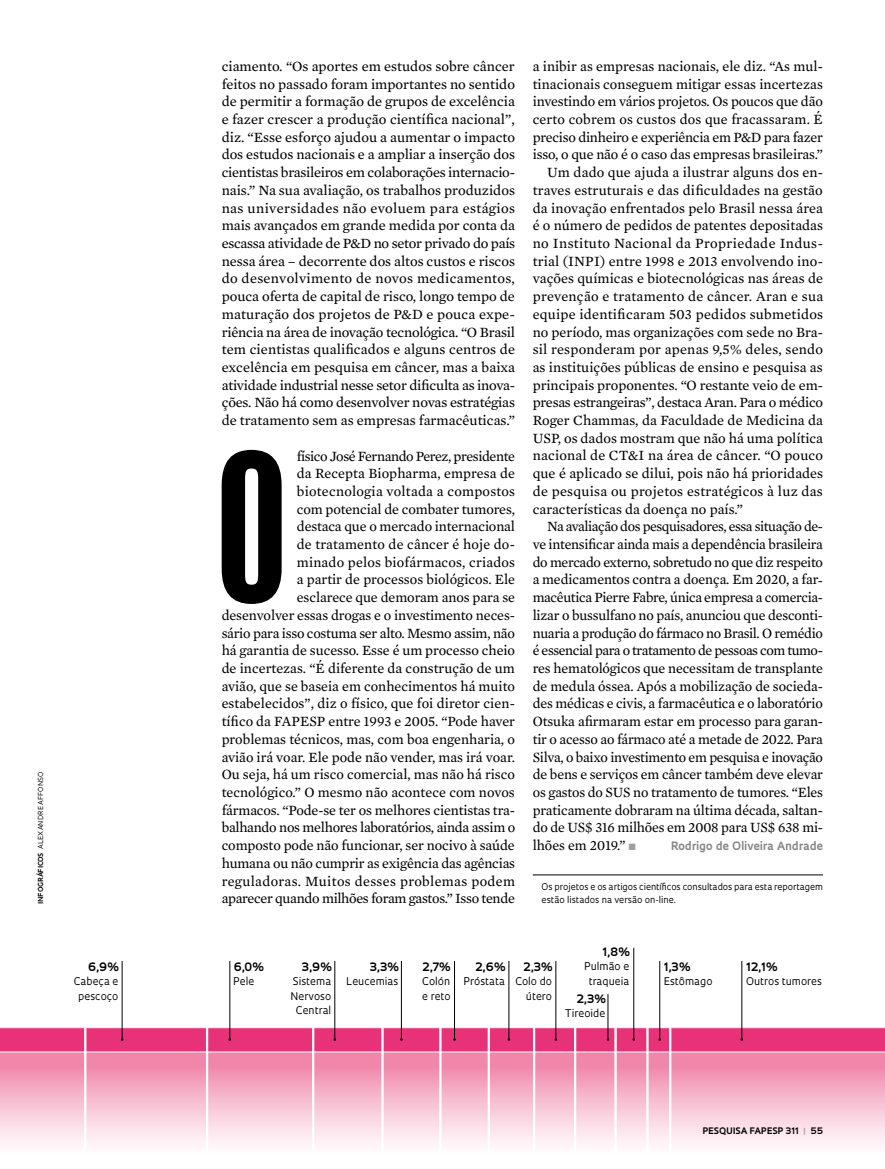
<style>
.page{position:relative;width:885px;height:1169px;background:#fff}
.page>*{position:absolute;margin:0;border:0;box-sizing:border-box;transform-origin:0 0}
.t1{font:192.3px "Swiss 924 BT Regular B";color:#000}
.t2{font:14.4px/17.7px "Mercury Text G2";letter-spacing:-.005em;color:#000;text-align:justify}
.t3{font:14.4px "Mercury Text G2";letter-spacing:.015em;color:#000}
.t4{font:14.4px "Mercury Text G2";letter-spacing:-.025em;color:#000}
.t5{font:14.4px "Mercury Text G2";letter-spacing:-.03em;color:#000}
.t6{font:14.4px "Mercury Text G2";letter-spacing:.025em;color:#000}
.t7{font:700 11.4px "Oculum";color:#000}
.t8{font:700 11.25px "Oculum";color:#878787}
.t9{font:10.35px/14.1px "Oculum";color:#000;text-align:center}
.t10{font:9px/13.4px "Oculum";letter-spacing:-.005em;color:#000}
.t11{font:700 8.7px "Oculum";letter-spacing:.015em;color:#000}
.t12{font:6.75px "Oculum";letter-spacing:.02em;color:#000}
.t13{font:700 6.75px "Oculum";letter-spacing:.015em;color:#000}
.s1{color:#9d9d9c}
</style>
<div class="page">
<hr style="left:122px;top:961px;width:1px;height:77px;background:#000">
<hr style="left:335px;top:961px;width:1px;height:77px;background:#000">
<hr style="left:401px;top:961px;width:1px;height:77px;background:#000">
<hr style="left:454px;top:961px;width:1px;height:77px;background:#000">
<hr style="left:509px;top:961px;width:1px;height:77px;background:#000">
<hr style="left:230px;top:961px;width:1px;height:77px;background:#000">
<hr style="left:634px;top:947px;width:1px;height:91px;background:#000">
<hr style="left:608px;top:994px;width:1px;height:44px;background:#000">
<hr style="left:660px;top:961px;width:1px;height:77px;background:#000">
<hr style="left:556px;top:961px;width:1px;height:77px;background:#000">
<hr style="left:742px;top:961px;width:1px;height:77px;background:#000">
<svg style="left:0;top:1027px;width:885px;height:118px;background:#f3a2bf"></svg>
<hr style="left:533px;top:874px;width:290px;height:1px;background:#000">
<p class="t12" style="left:36px;top:849px;width:79px;rotate:-90deg">ALEXANDRE AFFONSO</p>
<p class="t13" style="left:36px;top:904px;width:53px;rotate:-90deg">INFOGRÁFICOS</p>
<p class="t7" style="left:88px;top:959px;width:32px">6,9%</p>
<p class="t9" style="left:74px;top:974px;width:46px">Cabeça e pescoço</p>
<p class="t2" style="left:222px;top:56px;width:295px">ciamento. “Os aportes em estudos sobre câncer feitos no passado foram importantes no sentido de permitir a formação de grupos de excelência e fazer crescer a produção científica nacional”, diz. “Esse esforço ajudou a aumentar o impacto dos estudos nacionais e a ampliar a inserção dos cientistas brasileiros em colaborações internacio&shy;nais.” Na sua avaliação, os trabalhos produzidos nas universidades não evoluem para estágios mais avançados em grande medida por conta da escassa atividade de P&amp;D no setor privado do país nessa área – decorrente dos altos custos e riscos do desenvolvimento de novos medicamentos, pouca oferta de capital de risco, longo tempo de maturação dos projetos de P&amp;D e pouca expe&shy;riência na área de inovação tecnológica. “O Brasil tem cientistas qualificados e alguns centros de excelência em pesquisa em câncer, mas a baixa atividade industrial nesse setor dificulta as inova&shy;ções. Não há como desenvolver novas estratégias de tratamento sem as empresas farmacêuticas.”</p>
<h1 class="t1" style="left:216px;top:413px;width:73px">O</h1>
<p class="t2" style="left:222px;top:446px;width:295px;text-align:right">físico José Fernando Perez, presidente<br>da Recepta Biopharma, empresa de biotecnologia voltada a compostos<br>com potencial de combater tumores,<br>destaca que o mercado internacional<br>de tratamento de câncer é hoje do-<br>minado pelos biofármacos, criados<br>a partir de processos biológicos. Ele<br>esclarece que demoram anos para se desenvolver essas drogas e o investimento neces&shy;sário para isso costuma ser alto. Mesmo assim, não há garantia de sucesso. Esse é um processo cheio de incertezas. “É diferente da construção de um avião, que se baseia em conhecimentos há muito estabelecidos”, diz o físico, que foi diretor cien&shy;tífico da FAPESP entre 1993 e 2005. “Pode haver problemas técnicos, mas, com boa engenharia, o avião irá voar. Ele pode não vender, mas irá voar.<br>Ou seja, há um risco comercial, mas não há risco tecnológico.” O mesmo não acontece com novos fármacos. “Pode-se ter os melhores cientistas tra&shy;balhando nos melhores laboratórios, ainda assim o composto pode não funcionar, ser nocivo à saúde humana ou não cumprir as exigência das agências reguladoras. Muitos desses problemas podem</p>
<p class="t2" style="left:222px;top:889px;width:295px">aparecer quando milhões foram gastos.” Isso tende</p>
<p class="t2" style="left:533px;top:56px;width:292px">a inibir as empresas nacionais, ele diz. “As mul-</p>
<p class="t2" style="left:533px;top:74px;width:292px">tinacionais conseguem mitigar essas incertezas</p>
<p class="t2" style="left:533px;top:92px;width:292px">investindo em vários projetos. Os poucos que dão</p>
<p class="t2" style="left:533px;top:110px;width:292px">certo cobrem os custos dos que fracassaram. É</p>
<p class="t2" style="left:533px;top:127px;width:292px">preciso dinheiro e experiência em P&amp;D para fazer</p>
<p class="t2" style="left:533px;top:145px;width:292px">isso, o que não é o caso das empresas brasileiras.”</p>
<p class="t2" style="left:547px;top:163px;width:277px">Um dado que ajuda a ilustrar alguns dos en-</p>
<p class="t3" style="left:533px;top:180px;width:292px">traves estruturais e das dificuldades na gestão</p>
<p class="t2" style="left:533px;top:198px;width:292px">da inovação enfrentados pelo Brasil nessa área</p>
<p class="t2" style="left:533px;top:216px;width:292px">é o número de pedidos de patentes depositadas</p>
<p class="t6" style="left:533px;top:233px;width:292px">no Instituto Nacional da Propriedade Indus-</p>
<p class="t2" style="left:533px;top:251px;width:292px">trial (INPI) entre 1998 e 2013 envolvendo ino-</p>
<p class="t2" style="left:533px;top:269px;width:292px">vações químicas e biotecnológicas nas áreas de</p>
<p class="t3" style="left:533px;top:286px;width:292px">prevenção e tratamento de câncer. Aran e sua</p>
<p class="t3" style="left:533px;top:303px;width:292px">equipe identificaram 503 pedidos submetidos</p>
<p class="t2" style="left:533px;top:322px;width:292px">no período, mas organizações com sede no Bra-</p>
<p class="t3" style="left:533px;top:339px;width:292px">sil responderam por apenas 9,5% deles, sendo</p>
<p class="t2" style="left:533px;top:357px;width:292px">as instituições públicas de ensino e pesquisa as</p>
<p class="t2" style="left:533px;top:375px;width:292px">principais proponentes. “O restante veio de em-</p>
<p class="t2" style="left:533px;top:393px;width:292px">presas estrangeiras”, destaca Aran. Para o médico</p>
<p class="t2" style="left:533px;top:411px;width:292px">Roger Chammas, da Faculdade de Medicina da</p>
<p class="t2" style="left:533px;top:428px;width:292px">USP, os dados mostram que não há uma política</p>
<p class="t2" style="left:533px;top:446px;width:292px">nacional de CT&amp;I na área de câncer. “O pouco</p>
<p class="t2" style="left:533px;top:464px;width:292px">que é aplicado se dilui, pois não há prioridades</p>
<p class="t3" style="left:533px;top:481px;width:292px">de pesquisa ou projetos estratégicos à luz das</p>
<p class="t2" style="left:533px;top:499px;width:212px">características da doença no país.”</p>
<p class="t5" style="left:547px;top:516px;width:277px">Na avaliação dos pesquisadores, essa situação de-</p>
<p class="t2" style="left:533px;top:534px;width:292px">ve intensificar ainda mais a dependência brasileira</p>
<p class="t4" style="left:533px;top:551px;width:292px">do mercado externo, sobretudo no que diz respeito</p>
<p class="t2" style="left:533px;top:570px;width:292px">a medicamentos contra a doença. Em 2020, a far-</p>
<p class="t4" style="left:533px;top:587px;width:292px">macêutica Pierre Fabre, única empresa a comercia-</p>
<p class="t2" style="left:533px;top:605px;width:292px">lizar o bussulfano no país, anunciou que desconti-</p>
<p class="t4" style="left:533px;top:622px;width:292px">nuaria a produção do fármaco no Brasil. O remédio</p>
<p class="t5" style="left:533px;top:640px;width:292px">é essencial para o tratamento de pessoas com tumo-</p>
<p class="t2" style="left:533px;top:658px;width:292px">res hematológicos que necessitam de transplante</p>
<p class="t2" style="left:533px;top:676px;width:292px">de medula óssea. Após a mobilização de socieda-</p>
<p class="t2" style="left:533px;top:694px;width:292px">des médicas e civis, a farmacêutica e o laboratório</p>
<p class="t2" style="left:533px;top:711px;width:292px">Otsuka afirmaram estar em processo para garan-</p>
<p class="t2" style="left:533px;top:729px;width:292px">tir o acesso ao fármaco até a metade de 2022. Para</p>
<p class="t2" style="left:533px;top:747px;width:292px">Silva, o baixo investimento em pesquisa e inovação</p>
<p class="t2" style="left:533px;top:765px;width:292px">de bens e serviços em câncer também deve elevar</p>
<p class="t2" style="left:533px;top:782px;width:292px">os gastos do SUS no tratamento de tumores. “Eles</p>
<p class="t2" style="left:533px;top:800px;width:292px">praticamente dobraram na última década, saltan-</p>
<p class="t2" style="left:533px;top:818px;width:292px">do de US$ 316 milhões em 2008 para US$ 638 mi-</p>
<p class="t2" style="left:533px;top:835px;width:104px">lhões em 2019.” <span class="s1">■</span></p>
<p class="t8" style="left:671px;top:838px;width:154px">Rodrigo de Oliveira Andrade</p>
<p class="t10" style="left:542px;top:879px;width:283px">Os projetos e os artigos científicos consultados para esta reportagem estão listados na versão on-line.</p>
<p class="t7" style="left:233px;top:959px;width:32px">6,0%</p>
<p class="t9" style="left:233px;top:974px;width:23px">Pele</p>
<p class="t7" style="left:302px;top:959px;width:31px">3,9%</p>
<p class="t9" style="left:291px;top:974px;width:42px">Sistema<br>Nervoso<br>Central</p>
<p class="t7" style="left:370px;top:959px;width:30px">3,3%</p>
<p class="t9" style="left:346px;top:974px;width:54px">Leucemias</p>
<p class="t7" style="left:422px;top:959px;width:29px">2,7%</p>
<p class="t9" style="left:422px;top:974px;width:30px;text-align:left">Colón e reto</p>
<p class="t7" style="left:475px;top:959px;width:31px">2,6%</p>
<p class="t9" style="left:464px;top:974px;width:43px">Próstata</p>
<p class="t7" style="left:523px;top:959px;width:30px">2,3%</p>
<p class="t9" style="left:515px;top:974px;width:38px;text-align:right">Colo do útero</p>
<p class="t7" style="left:602px;top:944px;width:28px">1,8%</p>
<p class="t9" style="left:584px;top:959px;width:47px">Pulmão e traqueia</p>
<p class="t7" style="left:664px;top:959px;width:28px">1,3%</p>
<p class="t9" style="left:664px;top:974px;width:50px">Estômago</p>
<p class="t7" style="left:577px;top:990px;width:30px">2,3%</p>
<p class="t9" style="left:565px;top:1005px;width:42px">Tireoide</p>
<p class="t7" style="left:746px;top:959px;width:33px">12,1%</p>
<p class="t9" style="left:746px;top:974px;width:77px">Outros tumores</p>
<p class="t11" style="left:703px;top:1124px;width:122px">PESQUISA FAPESP 311 <span class="s1">|</span> 55</p>
</div>
